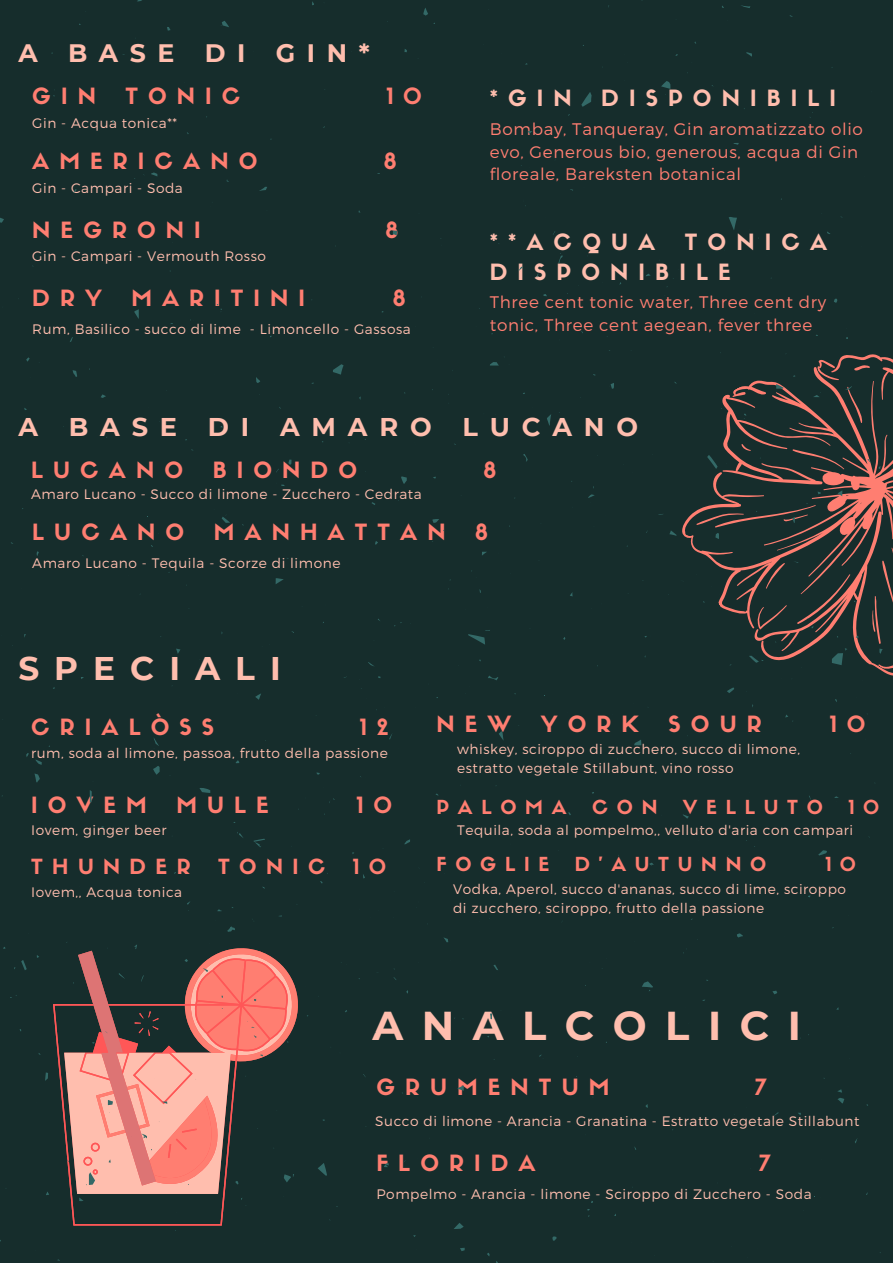
<style>
.page{position:relative;width:893px;height:1264px;background:#fff}
.page>*{position:absolute;margin:0;border:0;box-sizing:border-box;transform-origin:0 0}
.t1{font:700 40.2px "Montserrat";letter-spacing:.46em;color:#ffbeae}
.t2{font:700 32.7px "Montserrat";letter-spacing:.46em;color:#ffbeae}
.t3{font:700 25.65px "Montserrat";letter-spacing:.46em;color:#ffbeae}
.t4{font:700 25.2px "Montserrat";letter-spacing:.46em;color:#ffbeae}
.t5{font:22.05px "Sifonn Basic";letter-spacing:.46em;color:#ff7e71}
.t6{font:22.05px/30px "Sifonn Basic";letter-spacing:.46em;color:#ffbeae}
.t7{font:20.55px "Sifonn Basic";letter-spacing:.46em;color:#ff7e71}
.t8{font:19.05px "Sifonn Basic";letter-spacing:.46em;color:#ff7e71}
.t9{font:300 16.8px/22.5px "Montserrat";letter-spacing:.04em;color:#ff7e71}
.t10{font:300 13.8px/18.9px "Montserrat";letter-spacing:.04em;color:#ffbeae}
</style>
<div class="page">
<div style="left:0;top:0;width:892px;height:1262px;background:#162d2c"></div>
<svg style="left:53px;top:1004px;width:193px;height:221px"></svg>
<svg style="left:645px;top:300px;width:247px;height:422px"></svg>
<svg style="left:134px;top:309px;width:5px;height:10px"></svg>
<svg style="left:153px;top:766px;width:7px;height:8px"></svg>
<svg style="left:0;top:218px;width:4px;height:5px"></svg>
<svg style="left:45px;top:1072px;width:3px;height:8px"></svg>
<svg style="left:488px;top:676px;width:10px;height:4px"></svg>
<svg style="left:79px;top:1197px;width:5px;height:4px"></svg>
<svg style="left:490px;top:1013px;width:2px;height:6px"></svg>
<svg style="left:792px;top:517px;width:2px;height:6px"></svg>
<svg style="left:176px;top:648px;width:4px;height:6px"></svg>
<svg style="left:879px;top:648px;width:3px;height:6px"></svg>
<svg style="left:669px;top:530px;width:7px;height:6px"></svg>
<svg style="left:73px;top:370px;width:4px;height:7px"></svg>
<svg style="left:741px;top:5px;width:9px;height:3px"></svg>
<svg style="left:34px;top:773px;width:6px;height:9px"></svg>
<svg style="left:318px;top:1163px;width:9px;height:12px"></svg>
<svg style="left:581px;top:92px;width:10px;height:15px"></svg>
<svg style="left:288px;top:459px;width:3px;height:5px"></svg>
<svg style="left:818px;top:850px;width:9px;height:5px"></svg>
<svg style="left:90px;top:790px;width:2px;height:12px"></svg>
<svg style="left:729px;top:217px;width:8px;height:13px"></svg>
<svg style="left:547px;top:414px;width:4px;height:12px"></svg>
<svg style="left:151px;top:172px;width:6px;height:4px"></svg>
<svg style="left:253px;top:839px;width:12px;height:8px"></svg>
<svg style="left:227px;top:926px;width:8px;height:5px"></svg>
<svg style="left:21px;top:960px;width:6px;height:10px"></svg>
<svg style="left:499px;top:731px;width:4px;height:9px"></svg>
<svg style="left:468px;top:630px;width:22px;height:14px"></svg>
<svg style="left:813px;top:392px;width:8px;height:5px"></svg>
<svg style="left:642px;top:981px;width:11px;height:10px"></svg>
<svg style="left:634px;top:740px;width:7px;height:5px"></svg>
<svg style="left:199px;top:788px;width:11px;height:5px"></svg>
<svg style="left:490px;top:362px;width:9px;height:4px"></svg>
<svg style="left:720px;top:493px;width:4px;height:5px"></svg>
<svg style="left:482px;top:551px;width:5px;height:5px"></svg>
<svg style="left:444px;top:937px;width:4px;height:5px"></svg>
<svg style="left:432px;top:519px;width:7px;height:4px"></svg>
<svg style="left:676px;top:578px;width:7px;height:3px"></svg>
<svg style="left:683px;top:814px;width:5px;height:4px"></svg>
<svg style="left:674px;top:378px;width:2px;height:6px"></svg>
<svg style="left:275px;top:578px;width:9px;height:6px"></svg>
<svg style="left:837px;top:490px;width:5px;height:6px"></svg>
<svg style="left:817px;top:491px;width:4px;height:3px"></svg>
<svg style="left:401px;top:476px;width:6px;height:8px"></svg>
<svg style="left:241px;top:1197px;width:5px;height:8px"></svg>
<svg style="left:154px;top:738px;width:5px;height:8px"></svg>
<svg style="left:256px;top:377px;width:4px;height:6px"></svg>
<svg style="left:552px;top:1236px;width:4px;height:4px"></svg>
<svg style="left:661px;top:81px;width:9px;height:14px"></svg>
<svg style="left:610px;top:383px;width:4px;height:6px"></svg>
<svg style="left:523px;top:454px;width:4px;height:8px"></svg>
<svg style="left:423px;top:8px;width:5px;height:8px"></svg>
<svg style="left:842px;top:598px;width:4px;height:5px"></svg>
<svg style="left:785px;top:714px;width:8px;height:7px"></svg>
<svg style="left:748px;top:654px;width:15px;height:8px"></svg>
<svg style="left:707px;top:455px;width:10px;height:14px"></svg>
<svg style="left:737px;top:933px;width:6px;height:5px"></svg>
<svg style="left:776px;top:375px;width:20px;height:13px"></svg>
<svg style="left:455px;top:1223px;width:8px;height:5px"></svg>
<svg style="left:588px;top:494px;width:6px;height:4px"></svg>
<svg style="left:393px;top:230px;width:4px;height:5px"></svg>
<svg style="left:384px;top:1163px;width:4px;height:4px"></svg>
<svg style="left:493px;top:965px;width:5px;height:5px"></svg>
<svg style="left:837px;top:1089px;width:7px;height:14px"></svg>
<svg style="left:333px;top:364px;width:10px;height:10px"></svg>
<svg style="left:404px;top:839px;width:6px;height:5px"></svg>
<svg style="left:101px;top:394px;width:5px;height:4px"></svg>
<svg style="left:255px;top:693px;width:6px;height:6px"></svg>
<svg style="left:726px;top:687px;width:8px;height:6px"></svg>
<svg style="left:743px;top:413px;width:3px;height:6px"></svg>
<svg style="left:716px;top:718px;width:11px;height:4px"></svg>
<svg style="left:36px;top:760px;width:6px;height:5px"></svg>
<svg style="left:746px;top:52px;width:6px;height:5px"></svg>
<svg style="left:222px;top:517px;width:8px;height:6px"></svg>
<svg style="left:835px;top:693px;width:4px;height:9px"></svg>
<svg style="left:828px;top:648px;width:19px;height:17px"></svg>
<svg style="left:259px;top:187px;width:8px;height:4px"></svg>
<svg style="left:772px;top:990px;width:5px;height:4px"></svg>
<svg style="left:221px;top:21px;width:8px;height:6px"></svg>
<svg style="left:844px;top:386px;width:7px;height:4px"></svg>
<svg style="left:457px;top:1086px;width:6px;height:4px"></svg>
<svg style="left:66px;top:942px;width:232px;height:244px"></svg>
<svg style="left:558px;top:253px;width:5px;height:10px"></svg>
<svg style="left:833px;top:298px;width:4px;height:5px"></svg>
<svg style="left:715px;top:533px;width:4px;height:6px"></svg>
<h3 class="t4" style="left:18px;top:38px;width:353px">A BASE DI GIN*</h3>
<h3 class="t5" style="left:32px;top:88px;width:65px">GIN</h3>
<h3 class="t5" style="left:125px;top:88px;width:117px">TONIC</h3>
<h3 class="t5" style="left:386px;top:88px;width:37px">1 0</h3>
<p class="t10" style="left:32px;top:113px;width:146px">Gin - Acqua tonica**</p>
<h3 class="t5" style="left:32px;top:152px;width:227px">AMERICANO</h3>
<h3 class="t5" style="left:384px;top:152px;width:14px">8</h3>
<p class="t10" style="left:32px;top:178px;width:152px">Gin - Campari - Soda</p>
<h3 class="t5" style="left:32px;top:222px;width:170px">NEGRONI</h3>
<h3 class="t5" style="left:385px;top:222px;width:14px">8</h3>
<p class="t10" style="left:32px;top:245px;width:235px">Gin - Campari - Vermouth Rosso</p>
<h3 class="t5" style="left:32px;top:289px;width:71px">DRY</h3>
<h3 class="t5" style="left:131px;top:289px;width:175px">MARITINI</h3>
<h3 class="t5" style="left:393px;top:289px;width:14px">8</h3>
<p class="t10" style="left:32px;top:319px;width:380px">Rum, Basilico - succo di lime - Limoncello - Gassosa</p>
<h3 class="t6" style="left:490px;top:85px;width:83px">*GIN</h3>
<h3 class="t6" style="left:601px;top:85px;width:236px">DISPONIBILI</h3>
<p class="t9" style="left:490px;top:117px;width:374px">Bombay, Tanqueray, Gin aromatizzato olio evo, Generous bio, generous, acqua di Gin floreale, Bareksten botanical</p>
<h3 class="t6" style="left:490px;top:229px;width:339px;text-indent:195px">TONICA<br>DISPONIBILE</h3>
<p class="t9" style="left:490px;top:290px;width:338px">Three cent tonic water, Three cent dry tonic, Three cent aegean, fever three</p>
<h3 class="t6" style="left:490px;top:229px;width:167px">**ACQUA</h3>
<h3 class="t3" style="left:18px;top:411px;width:621px">A BASE DI AMARO LUCANO</h3>
<h3 class="t5" style="left:31px;top:462px;width:153px">LUCANO</h3>
<h3 class="t5" style="left:213px;top:462px;width:146px">BIONDO</h3>
<h3 class="t5" style="left:483px;top:462px;width:14px">8</h3>
<p class="t10" style="left:31px;top:483px;width:392px">Amaro Lucano - Succo di limone - Zucchero - Cedrata</p>
<h3 class="t5" style="left:32px;top:523px;width:153px">LUCANO</h3>
<h3 class="t5" style="left:214px;top:523px;width:233px">MANHATTAN</h3>
<h3 class="t5" style="left:475px;top:523px;width:14px">8</h3>
<p class="t10" style="left:32px;top:552px;width:310px">Amaro Lucano - Tequila - Scorze di limone</p>
<h2 class="t2" style="left:18px;top:648px;width:264px">SPECIALI</h2>
<h3 class="t5" style="left:31px;top:718px;width:184px">CRIALÒSS</h3>
<h3 class="t5" style="left:360px;top:718px;width:30px">1 2</h3>
<p class="t10" style="left:31px;top:743px;width:358px">rum, soda al limone, passoa, frutto della passione</p>
<h3 class="t5" style="left:436px;top:715px;width:76px">NEW</h3>
<h3 class="t5" style="left:540px;top:715px;width:100px">YORK</h3>
<h3 class="t5" style="left:668px;top:715px;width:95px">SOUR</h3>
<h3 class="t5" style="left:829px;top:715px;width:37px">1 0</h3>
<p class="t10" style="left:457px;top:739px;width:344px">whiskey, sciroppo di zucchero, succo di limone, estratto vegetale Stillabunt, vino rosso</p>
<h3 class="t5" style="left:31px;top:796px;width:117px">IOVEM</h3>
<h3 class="t5" style="left:176px;top:796px;width:94px">MULE</h3>
<h3 class="t5" style="left:356px;top:796px;width:37px">1 0</h3>
<h3 class="t8" style="left:436px;top:799px;width:132px">PALOMA</h3>
<h3 class="t8" style="left:592px;top:799px;width:67px">CON</h3>
<h3 class="t8" style="left:683px;top:799px;width:142px">VELLUTO</h3>
<h3 class="t8" style="left:848px;top:799px;width:32px">1 0</h3>
<p class="t10" style="left:31px;top:820px;width:137px">Iovem, ginger beer</p>
<h3 class="t7" style="left:31px;top:858px;width:161px">THUNDER</h3>
<h3 class="t7" style="left:218px;top:858px;width:109px">TONIC</h3>
<h3 class="t7" style="left:353px;top:858px;width:35px">1 0</h3>
<p class="t10" style="left:31px;top:882px;width:153px">Iovem,, Acqua tonica</p>
<p class="t10" style="left:457px;top:820px;width:397px">Tequila, soda al pompelmo,, velluto d'aria con campari</p>
<h3 class="t8" style="left:436px;top:856px;width:114px">FOGLIE</h3>
<h3 class="t8" style="left:575px;top:856px;width:193px">D'AUTUNNO</h3>
<h3 class="t8" style="left:825px;top:856px;width:32px">1 0</h3>
<p class="t10" style="left:453px;top:879px;width:394px">Vodka, Aperol, succo d'ananas, succo di lime, sciroppo di zucchero, sciroppo, frutto della passione</p>
<h1 class="t1" style="left:372px;top:1000px;width:430px">ANALCOLICI</h1>
<h3 class="t5" style="left:376px;top:1078px;width:234px">GRUMENTUM</h3>
<h3 class="t5" style="left:755px;top:1078px;width:13px">7</h3>
<p class="t10" style="left:375px;top:1111px;width:485px">Succo di limone - Arancia - Granatina - Estratto vegetale Stillabunt</p>
<h3 class="t5" style="left:376px;top:1154px;width:161px">FLORIDA</h3>
<h3 class="t5" style="left:759px;top:1154px;width:13px">7</h3>
<p class="t10" style="left:376px;top:1184px;width:436px">Pompelmo - Arancia - limone - Sciroppo di Zucchero - Soda</p>
</div>
